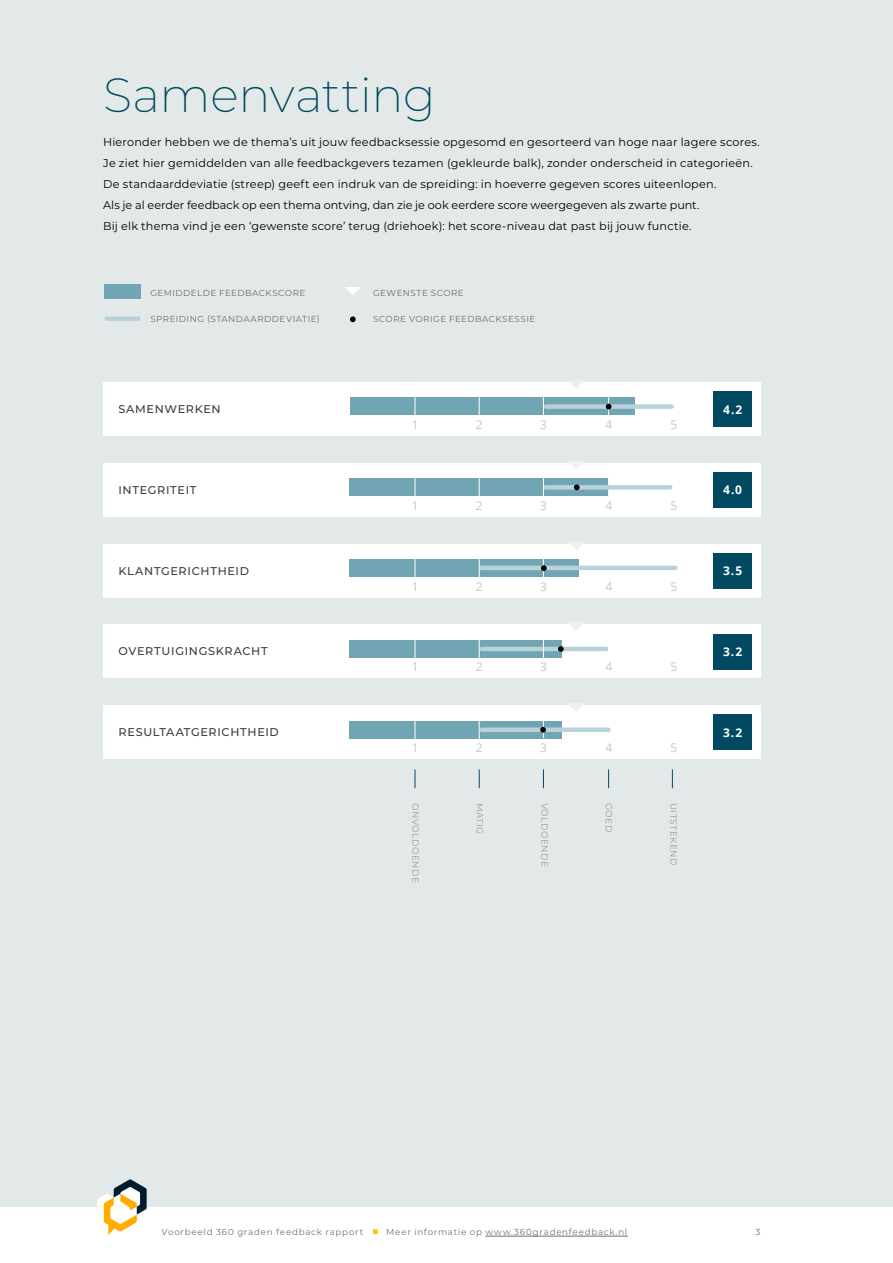
<style>
.page{position:relative;width:893px;height:1263px;background:#fff}
.page>*{position:absolute;margin:0;border:0;box-sizing:border-box;transform-origin:0 0}
.t1{font:200 48px "Montserrat";letter-spacing:-.005em;color:#004960}
.t2{font:12px "Open Sans";color:#c6c6c6}
.t3{font:700 12px "Open Sans";color:#fff}
.t4{font:11.25px/21px "Montserrat";letter-spacing:.015em;color:#000}
.t5{font:500 11.25px "Montserrat";letter-spacing:.06em;color:#3c3c3b}
.t6{font:9px "Montserrat";letter-spacing:.05em;color:#9d9d9c}
.t7{font:8.7px "Montserrat";letter-spacing:.065em;color:#706f6f}
.t8{font:8.7px "Montserrat";letter-spacing:.085em;color:#706f6f}
.s1{color:#ffc200}
</style>
<div class="page">
<div style="left:0;top:0;width:893px;height:1206px;background:#e3e8e9"></div>
<svg style="left:97px;top:1179px;width:50px;height:56px"></svg>
<hr style="left:485px;top:1236px;width:143px;height:1px;background:#706f6f">
<div style="left:104px;top:705px;width:657px;height:54px;background:#fff"></div>
<div style="left:350px;top:721px;width:212px;height:17px;background:#72a5b4"></div>
<div style="left:104px;top:624px;width:657px;height:54px;background:#fff"></div>
<div style="left:104px;top:544px;width:657px;height:53px;background:#fff"></div>
<div style="left:104px;top:382px;width:657px;height:54px;background:#fff"></div>
<div style="left:350px;top:640px;width:212px;height:17px;background:#72a5b4"></div>
<hr style="left:482px;top:647px;width:124px;height:4px;background:#b9d2da">
<div style="left:350px;top:559px;width:229px;height:17px;background:#72a5b4"></div>
<hr style="left:481px;top:566px;width:194px;height:4px;background:#b9d2da">
<div style="left:350px;top:398px;width:285px;height:17px;background:#72a5b4"></div>
<hr style="left:479px;top:391px;width:1px;height:30px;background:#fff">
<hr style="left:543px;top:391px;width:1px;height:30px;background:#fff">
<hr style="left:415px;top:391px;width:1px;height:30px;background:#fff">
<hr style="left:608px;top:391px;width:1px;height:30px;background:#fff">
<div style="left:546px;top:404px;width:126px;height:5px;background:#b9d2da"></div>
<div style="left:713px;top:392px;width:39px;height:35px;background:#004960"></div>
<div style="left:104px;top:463px;width:657px;height:54px;background:#fff"></div>
<div style="left:713px;top:472px;width:39px;height:35px;background:#004960"></div>
<div style="left:350px;top:479px;width:259px;height:17px;background:#72a5b4"></div>
<hr style="left:479px;top:472px;width:1px;height:30px;background:#fff">
<hr style="left:415px;top:472px;width:1px;height:30px;background:#fff">
<hr style="left:608px;top:472px;width:1px;height:30px;background:#fff">
<hr style="left:479px;top:553px;width:1px;height:30px;background:#fff">
<hr style="left:543px;top:553px;width:1px;height:30px;background:#fff">
<hr style="left:415px;top:553px;width:1px;height:30px;background:#fff">
<div style="left:713px;top:553px;width:39px;height:35px;background:#004960"></div>
<hr style="left:479px;top:634px;width:1px;height:30px;background:#fff">
<hr style="left:543px;top:634px;width:1px;height:30px;background:#fff">
<hr style="left:415px;top:634px;width:1px;height:30px;background:#fff">
<div style="left:713px;top:634px;width:39px;height:35px;background:#004960"></div>
<svg style="left:479px;top:721px;width:1px;height:18px"></svg>
<svg style="left:415px;top:721px;width:1px;height:18px"></svg>
<div style="left:713px;top:715px;width:39px;height:35px;background:#004960"></div>
<div style="left:545px;top:485px;width:125px;height:5px;background:#b9d2da"></div>
<svg style="left:568px;top:380px;width:16px;height:8px"></svg>
<hr style="left:543px;top:708px;width:1px;height:30px;background:#fff">
<hr style="left:543px;top:468px;width:1px;height:30px;background:#fff">
<div style="left:107px;top:316px;width:31px;height:5px;background:#b9d2da"></div>
<svg style="left:345px;top:287px;width:16px;height:8px"></svg>
<div style="left:104px;top:284px;width:37px;height:15px;background:#72a5b4"></div>
<svg style="left:606px;top:404px;width:5px;height:5px"></svg>
<svg style="left:574px;top:484px;width:6px;height:6px"></svg>
<svg style="left:541px;top:565px;width:6px;height:6px"></svg>
<svg style="left:558px;top:646px;width:6px;height:6px"></svg>
<svg style="left:350px;top:316px;width:6px;height:6px"></svg>
<svg style="left:569px;top:461px;width:15px;height:8px"></svg>
<svg style="left:568px;top:541px;width:16px;height:9px"></svg>
<svg style="left:568px;top:622px;width:16px;height:8px"></svg>
<svg style="left:569px;top:703px;width:15px;height:8px"></svg>
<svg style="left:479px;top:769px;width:1px;height:19px"></svg>
<svg style="left:543px;top:769px;width:1px;height:19px"></svg>
<svg style="left:415px;top:769px;width:1px;height:19px"></svg>
<svg style="left:608px;top:769px;width:1px;height:19px"></svg>
<svg style="left:672px;top:769px;width:1px;height:19px"></svg>
<div style="left:482px;top:727px;width:126px;height:5px;background:#b9d2da"></div>
<svg style="left:540px;top:727px;width:6px;height:6px"></svg>
<h1 class="t1" style="left:103px;top:63px;width:334px">Samenvatting</h1>
<p class="t4" style="left:103px;top:131px;width:658px">Hieronder hebben we de thema’s uit jouw feedbacksessie opgesomd en gesorteerd van hoge naar lagere scores.<br>Je ziet hier gemiddelden van alle feedbackgevers tezamen (gekleurde balk), zonder onderscheid in categorieën.<br>De standaarddeviatie (streep) geeft een indruk van de spreiding: in hoeverre gegeven scores uiteenlopen.<br>Als je al eerder feedback op een thema ontving, dan zie je ook eerdere score weergegeven als zwarte punt.<br>Bij elk thema vind je een ‘gewenste score’ terug (driehoek): het score-niveau dat past bij jouw functie.</p>
<p class="t7" style="left:150px;top:287px;width:156px">GEMIDDELDE FEEDBACKSCORE</p>
<p class="t7" style="left:373px;top:287px;width:92px">GEWENSTE SCORE</p>
<p class="t7" style="left:373px;top:313px;width:164px">SCORE VORIGE FEEDBACKSESSIE</p>
<p class="t7" style="left:150px;top:313px;width:171px">SPREIDING (STANDAARDDEVIATIE)</p>
<p class="t5" style="left:118px;top:401px;width:104px">SAMENWERKEN</p>
<p class="t2" style="left:412px;top:416px;width:8px">1</p>
<p class="t2" style="left:476px;top:416px;width:8px">2</p>
<p class="t2" style="left:540px;top:416px;width:8px">3</p>
<p class="t2" style="left:605px;top:416px;width:8px">4</p>
<p class="t2" style="left:670px;top:416px;width:8px">5</p>
<p class="t3" style="left:723px;top:401px;width:21px">4.2</p>
<p class="t5" style="left:118px;top:482px;width:80px">INTEGRITEIT</p>
<p class="t3" style="left:723px;top:481px;width:21px">4.0</p>
<p class="t2" style="left:605px;top:497px;width:8px">4</p>
<p class="t2" style="left:670px;top:497px;width:8px">5</p>
<p class="t2" style="left:412px;top:497px;width:8px">1</p>
<p class="t2" style="left:476px;top:497px;width:8px">2</p>
<p class="t2" style="left:540px;top:497px;width:8px">3</p>
<p class="t5" style="left:118px;top:563px;width:132px">KLANTGERICHTHEID</p>
<p class="t3" style="left:723px;top:562px;width:21px">3.5</p>
<p class="t2" style="left:412px;top:578px;width:8px">1</p>
<p class="t2" style="left:476px;top:578px;width:8px">2</p>
<p class="t2" style="left:540px;top:578px;width:8px">3</p>
<p class="t2" style="left:605px;top:578px;width:8px">4</p>
<p class="t2" style="left:670px;top:578px;width:8px">5</p>
<p class="t5" style="left:118px;top:644px;width:151px">OVERTUIGINGSKRACHT</p>
<p class="t3" style="left:723px;top:643px;width:21px">3.2</p>
<p class="t2" style="left:412px;top:659px;width:8px">1</p>
<p class="t2" style="left:476px;top:659px;width:8px">2</p>
<p class="t2" style="left:540px;top:659px;width:8px">3</p>
<p class="t2" style="left:605px;top:659px;width:8px">4</p>
<p class="t2" style="left:670px;top:659px;width:8px">5</p>
<p class="t5" style="left:118px;top:724px;width:162px">RESULTAATGERICHTHEID</p>
<p class="t3" style="left:723px;top:724px;width:21px">3.2</p>
<p class="t2" style="left:412px;top:739px;width:8px">1</p>
<p class="t2" style="left:476px;top:739px;width:8px">2</p>
<p class="t2" style="left:540px;top:739px;width:8px">3</p>
<p class="t2" style="left:605px;top:739px;width:8px">4</p>
<p class="t2" style="left:670px;top:739px;width:8px">5</p>
<p class="t6" style="left:422px;top:803px;width:81px;rotate:90deg">ONVOLDOENDE</p>
<p class="t6" style="left:486px;top:803px;width:33px;rotate:90deg">MATIG</p>
<p class="t6" style="left:551px;top:803px;width:66px;rotate:90deg">VOLDOENDE</p>
<p class="t6" style="left:615px;top:803px;width:31px;rotate:90deg">GOED</p>
<p class="t6" style="left:680px;top:803px;width:64px;rotate:90deg">UITSTEKEND</p>
<p class="t8" style="left:162px;top:1226px;width:467px">Voorbeeld 360 graden feedback rapport <span class="s1">■</span> Meer informatie op www.360gradenfeedback.nl</p>
<p class="t7" style="left:756px;top:1226px;width:6px">3</p>
</div>
